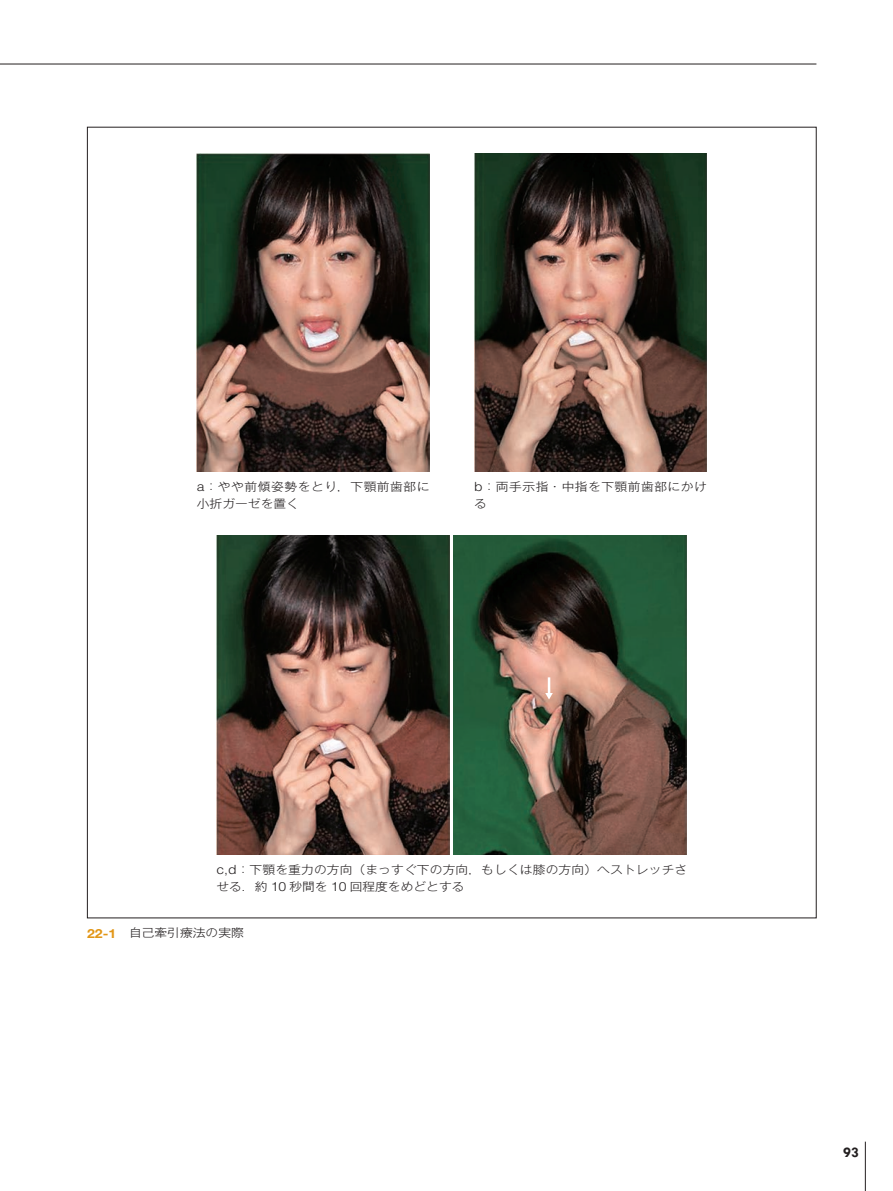
<style>
.page{position:relative;width:893px;height:1191px;background:#fff}
.page>*{position:absolute;margin:0;border:0;box-sizing:border-box;transform-origin:0 0}
.t1{font:700 14.85px "Tw Cen";color:#231f20}
.t2{font:300 11.55px/17px "Gothic MB101 Pro";letter-spacing:.01em;color:#231f20;scale:1.11 1}
.t3{font:300 11.55px/17px "Gothic MB101 Pro";letter-spacing:.04em;color:#231f20;scale:1.11 1}
.s1{font-family:"Helvetica";font-size:12.6px}
.s2{font-family:"Helvetica Neue";font-weight:700;font-size:12.6px;color:#e29616}
</style>
<div class="page">
<hr style="left:865px;top:1141px;width:1px;height:50px;background:#231f20">
<hr style="left:0;top:64px;width:816px;height:1px;background:#231f20">
<img style="left:197px;top:153px;width:233px;height:318px">
<img style="left:474px;top:153px;width:233px;height:318px">
<img style="left:217px;top:536px;width:233px;height:318px">
<img style="left:454px;top:536px;width:233px;height:318px">
<svg style="left:545px;top:677px;width:8px;height:22px"></svg>
<p class="t3" style="left:197px;top:476px;width:211px"><span class="s1">a</span>：やや前傾姿勢をとり，下顎前歯部に小折ガーゼを置く</p>
<p class="t3" style="left:474px;top:476px;width:211px"><span class="s1">b</span>：両手示指・中指を下顎前歯部にかける</p>
<p class="t2" style="left:216px;top:859px;width:426px"><span class="s1">c,d</span>：下顎を重力の方向（まっすぐ下の方向，もしくは膝の方向）へストレッチさせる．約 <span class="s1">10</span> 秒間を <span class="s1">10</span> 回程度をめどとする</p>
<p class="t2" style="left:87px;top:923px;width:143px"><span class="s2">22-1</span>　自己牽引療法の実際</p>
<p class="t1" style="left:843px;top:1143px;width:17px">93</p>
</div>
